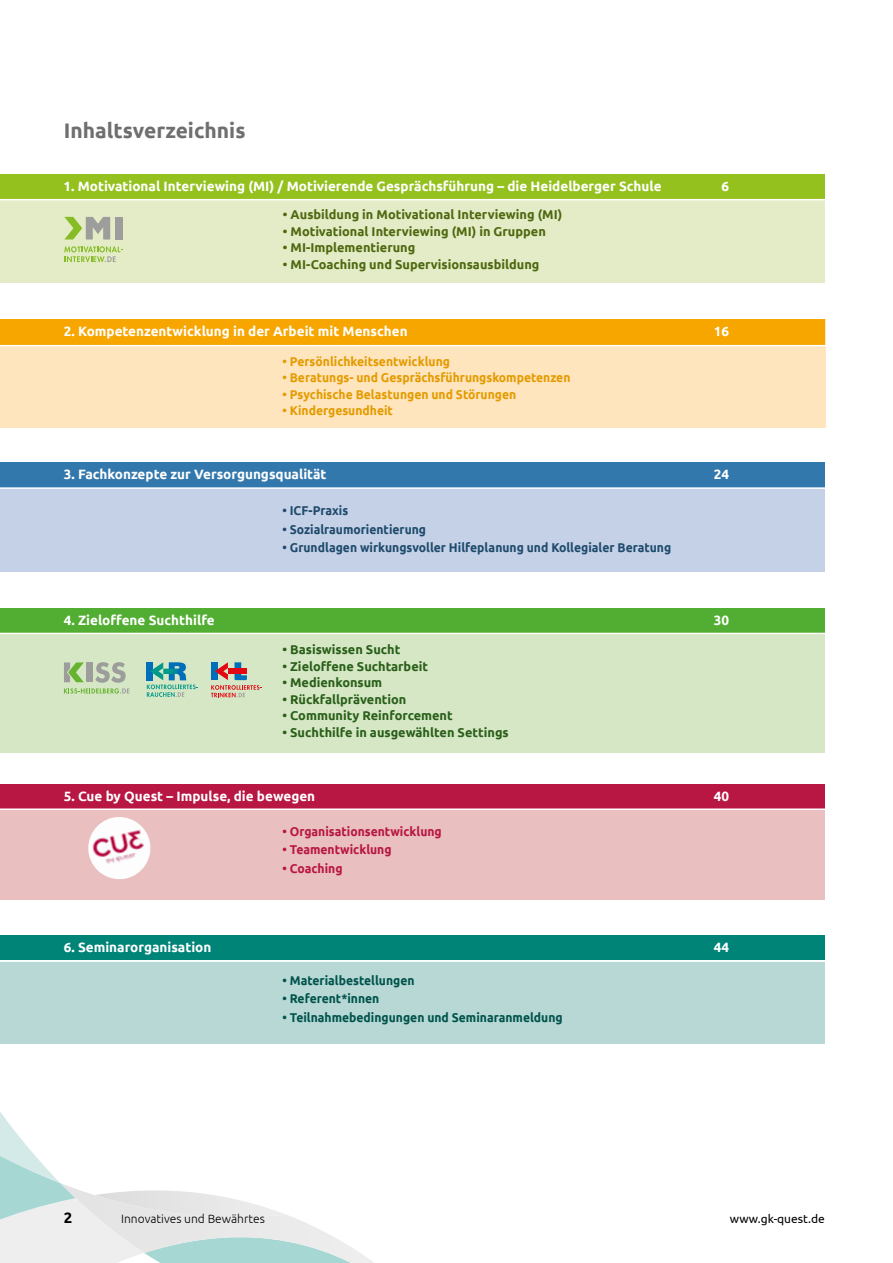
<style>
.page{position:relative;width:893px;height:1263px;background:#fff}
.page>*{position:absolute;margin:0;border:0;box-sizing:border-box;transform-origin:0 0}
.t1{font:700 21px "Ubuntu";color:#706f6f}
.t2{font:700 15px "Ubuntu";color:#000}
.t3{font:700 13.5px "Ubuntu";color:#fff}
.t4{font:700 12.75px "Ubuntu";color:#4d680f}
.t5{font:700 12.75px "Ubuntu";color:#295f19}
.t6{font:700 12.75px "Ubuntu";color:#e49b00;scale:.95 1}
.t7{font:700 12.75px "Ubuntu";color:#1e4b6c;scale:.95 1}
.t8{font:700 12.75px "Ubuntu";color:#00534b;scale:.95 1}
.t9{font:700 12.75px "Ubuntu";color:#b81643;scale:.95 1}
.t10{font:300 12px "Ubuntu";color:#000}
.t11{font:12px "Ubuntu";color:#000}
</style>
<div class="page">
<svg style="left:0;top:1112px;width:374px;height:151px"></svg>
<div style="left:0;top:482px;width:825px;height:89px;background:#c5d1e7"></div>
<div style="left:0;top:463px;width:825px;height:25px;background:#3378ad"></div>
<hr style="left:0;top:487px;width:830px;height:2px;background:#fff">
<div style="left:0;top:320px;width:825px;height:108px;background:#fee5be"></div>
<div style="left:0;top:320px;width:825px;height:25px;background:#f7a600"></div>
<hr style="left:0;top:345px;width:830px;height:1px;background:#fff">
<div style="left:0;top:957px;width:824px;height:87px;background:#b7d8d5"></div>
<div style="left:0;top:935px;width:825px;height:26px;background:#008478"></div>
<hr style="left:0;top:960px;width:830px;height:2px;background:#fff">
<div style="left:0;top:192px;width:824px;height:91px;background:#e3ecc6"></div>
<div style="left:0;top:174px;width:825px;height:26px;background:#95c11f"></div>
<hr style="left:0;top:199px;width:842px;height:1px;background:#fff">
<div style="left:0;top:632px;width:825px;height:121px;background:#d6e7c5"></div>
<div style="left:0;top:608px;width:825px;height:25px;background:#52ae32"></div>
<hr style="left:0;top:633px;width:830px;height:1px;background:#fff">
<div style="left:0;top:803px;width:825px;height:97px;background:#e9bfbf"></div>
<div style="left:0;top:784px;width:825px;height:25px;background:#b81643"></div>
<hr style="left:0;top:808px;width:830px;height:2px;background:#fff">
<img style="left:88px;top:817px;width:63px;height:62px">
<div style="left:115px;top:217px;width:7px;height:22px;background:#9d9d9c"></div>
<svg style="left:64px;top:217px;width:46px;height:22px"></svg>
<svg style="left:64px;top:246px;width:59px;height:16px"></svg>
<div style="left:146px;top:662px;width:7px;height:18px;background:#006fb9"></div>
<svg style="left:147px;top:662px;width:51px;height:35px"></svg>
<svg style="left:211px;top:662px;width:51px;height:35px"></svg>
<svg style="left:64px;top:662px;width:65px;height:32px"></svg>
<h1 class="t1" style="left:64px;top:118px;width:183px">Inhaltsverzeichnis</h1>
<p class="t3" style="left:64px;top:178px;width:600px">1. Motivational Interviewing (MI) / Motivierende Gesprächsführung – die Heidelberger Schule</p>
<p class="t3" style="left:721px;top:178px;width:9px">6</p>
<p class="t4" style="left:283px;top:207px;width:281px">• Ausbildung in Motivational Interviewing (MI)</p>
<p class="t4" style="left:283px;top:224px;width:264px">• Motivational Interviewing (MI) in Gruppen</p>
<p class="t4" style="left:283px;top:240px;width:134px">• MI-Implementierung</p>
<p class="t4" style="left:283px;top:257px;width:258px">• MI-Coaching und Supervisionsausbildung</p>
<p class="t3" style="left:64px;top:323px;width:345px">2. Kompetenzentwicklung in der Arbeit mit Menschen</p>
<p class="t3" style="left:714px;top:323px;width:17px">16</p>
<p class="t6" style="left:282px;top:353px;width:178px">• Persönlichkeitsentwicklung</p>
<p class="t6" style="left:282px;top:370px;width:305px">• Beratungs- und Gesprächsführungskompetenzen</p>
<p class="t6" style="left:282px;top:386px;width:248px">• Psychische Belastungen und Störungen</p>
<p class="t6" style="left:282px;top:403px;width:118px">• Kindergesundheit</p>
<p class="t3" style="left:64px;top:466px;width:264px">3. Fachkonzepte zur Versorgungsqualität</p>
<p class="t3" style="left:714px;top:466px;width:17px">24</p>
<p class="t7" style="left:282px;top:503px;width:71px">• ICF-Praxis</p>
<p class="t7" style="left:282px;top:521px;width:153px">• Sozialraumorientierung</p>
<p class="t7" style="left:282px;top:540px;width:411px">• Grundlagen wirkungsvoller Hilfeplanung und Kollegialer Beratung</p>
<p class="t3" style="left:64px;top:612px;width:153px">4. Zieloffene Suchthilfe</p>
<p class="t3" style="left:714px;top:612px;width:17px">30</p>
<p class="t5" style="left:282px;top:642px;width:119px">• Basiswissen Sucht</p>
<p class="t5" style="left:282px;top:658px;width:147px">• Zieloffene Suchtarbeit</p>
<p class="t5" style="left:282px;top:675px;width:101px">• Medienkonsum</p>
<p class="t5" style="left:282px;top:691px;width:125px">• Rückfallprävention</p>
<p class="t5" style="left:282px;top:708px;width:172px">• Community Reinforcement</p>
<p class="t5" style="left:282px;top:724px;width:228px">• Suchthilfe in ausgewählten Settings</p>
<p class="t3" style="left:64px;top:787px;width:253px">5. Cue by Quest – Impulse, die bewegen</p>
<p class="t3" style="left:714px;top:787px;width:17px">40</p>
<p class="t9" style="left:282px;top:823px;width:169px">• Organisationsentwicklung</p>
<p class="t9" style="left:282px;top:842px;width:116px">• Teamentwicklung</p>
<p class="t9" style="left:282px;top:861px;width:65px">• Coaching</p>
<p class="t3" style="left:64px;top:939px;width:149px">6. Seminarorganisation</p>
<p class="t3" style="left:714px;top:939px;width:17px">44</p>
<p class="t8" style="left:282px;top:972px;width:140px">• Materialbestellungen</p>
<p class="t8" style="left:282px;top:991px;width:103px">• Referent*innen</p>
<p class="t8" style="left:282px;top:1010px;width:296px">• Teilnahmebedingungen und Seminaranmeldung</p>
<p class="t2" style="left:64px;top:1208px;width:10px">2</p>
<p class="t10" style="left:121px;top:1211px;width:145px">Innovatives und Bewährtes</p>
<p class="t11" style="left:730px;top:1211px;width:97px">www.gk-quest.de</p>
</div>
